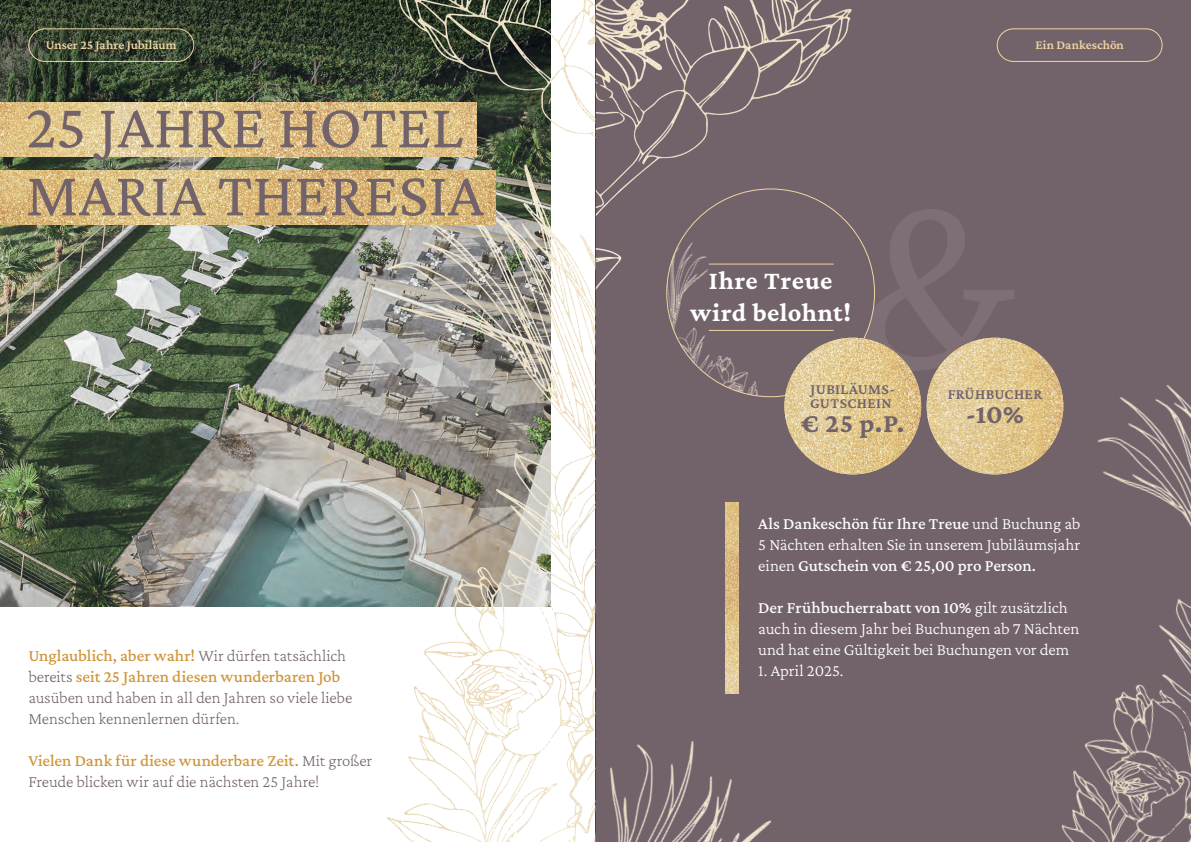
<style>
.page{position:relative;width:1191px;height:842px;background:#fff}
.page>*{position:absolute;margin:0;border:0;box-sizing:border-box;transform-origin:0 0}
.t1{font:63.7px/68px "Crimson Pro";color:#72626a}
.t2{font:700 27.4px "Crimson Pro";color:#72626a}
.t3{font:700 26.4px/31.7px "Crimson Pro";letter-spacing:.015em;color:#fff;text-align:center}
.t4{font:300 17px/21px "Crimson Pro";letter-spacing:-.005em;color:#fff;text-align:justify}
.t5{font:200 17px/21px "Crimson Pro";letter-spacing:-.005em;color:#72626a}
.t6{font:600 15.1px/14px "Crimson Pro";letter-spacing:.025em;color:#72626a}
.t7{font:600 13px "Crimson Pro";letter-spacing:.005em;color:#f1d5a1}
.s1{font-weight:500;color:#cf963b}
.s2{font-weight:500}
</style>
<div class="page">
<img style="left:0;top:0;width:367px;height:606px">
<div style="left:595px;top:0;width:596px;height:842px;background:#72626a"></div>
<img style="left:367px;top:0;width:228px;height:842px">
<img style="left:1025px;top:346px;width:166px;height:496px">
<img style="left:0;top:103px;width:476px;height:54px">
<img style="left:0;top:170px;width:496px;height:54px">
<img style="left:596px;top:0;width:266px;height:290px">
<img style="left:725px;top:503px;width:13px;height:183px">
<img style="left:504px;top:686px;width:268px;height:156px">
<svg style="left:862px;top:209px;width:166px;height:162px"></svg>
<div style="left:666px;top:189px;width:208px;height:208px;background:#72626a;border-radius:50%"></div>
<img style="left:666px;top:220px;width:113px;height:177px">
<img style="left:784px;top:338px;width:137px;height:136px;border-radius:68px">
<img style="left:926px;top:338px;width:137px;height:136px;border-radius:68px">
<hr style="left:709px;top:264px;width:124px;height:1px;background:#f1d5a1">
<hr style="left:709px;top:330px;width:124px;height:1px;background:#f1d5a1">
<div style="left:28px;top:28px;width:166px;height:34px;border:1px solid #f1d5a1;border-radius:16px"></div>
<div style="left:996px;top:28px;width:166px;height:34px;border:1px solid #f1d5a1;border-radius:16px"></div>
<hr style="left:595px;top:0;width:1px;height:842px;background:#231f20">
<p class="t7" style="left:46px;top:37px;width:132px">Unser 25 Jahre Jubiläum</p>
<p class="t7" style="left:1035px;top:37px;width:90px">Ein Dankeschön</p>
<h1 class="t1" style="left:26px;top:92px;width:459px">25 JAHRE HOTEL<br>MARIA THERESIA</h1>
<p class="t5" style="left:28px;top:644px;width:325px"><span class="s1">Unglaublich, aber wahr!</span> Wir dürfen tatsächlich bereits <span class="s1">seit 25 Jahren diesen wunderbaren Job </span>ausüben und haben in all den Jahren so viele liebe Menschen kennenlernen dürfen.</p>
<p class="t5" style="left:28px;top:749px;width:345px"><span class="s1">Vielen Dank für diese wunderbare Zeit.</span> Mit großer<br>Freude blicken wir auf die nächsten 25 Jahre!</p>
<h3 class="t3" style="left:690px;top:264px;width:162px">Ihre Treue wird belohnt!</h3>
<p class="t6" style="left:810px;top:381px;width:86px">JUBILÄUMS-<br>GUTSCHEIN</p>
<h2 class="t2" style="left:801px;top:405px;width:105px">€ 25 p.P.</h2>
<p class="t6" style="left:947px;top:387px;width:96px">FRÜHBUCHER</p>
<h2 class="t2" style="left:965px;top:397px;width:60px">-10%</h2>
<p class="t4" style="left:758px;top:513px;width:324px"><span class="s2">Als Dankeschön für Ihre Treue</span> und Buchung ab 5 Nächten erhalten Sie in unserem Jubiläumsjahr einen <span class="s2">Gutschein von € 25,00 pro Person.</span></p>
<p class="t4" style="left:758px;top:597px;width:322px;text-align:left"><span class="s2">Der Frühbucherrabatt von 10%</span> gilt zusätzlich auch in diesem Jahr bei Buchungen ab 7 Nächten und hat eine Gültigkeit bei Buchungen vor dem</p>
<p class="t4" style="left:758px;top:660px;width:87px">1. April 2025.</p>
</div>
